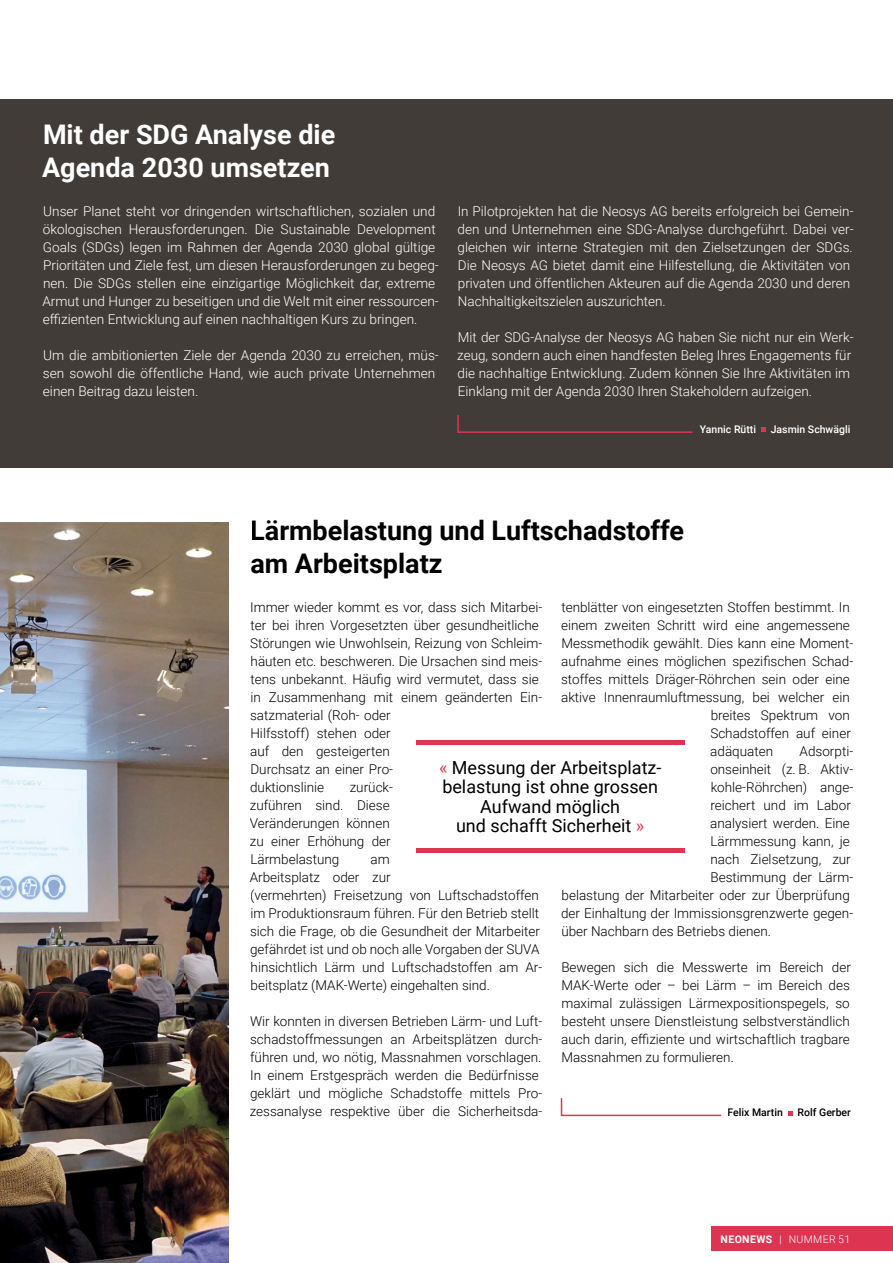
<style>
.page{position:relative;width:893px;height:1263px;background:#fff}
.page>*{position:absolute;margin:0;border:0;box-sizing:border-box;transform-origin:0 0}
.t1{font:700 27px/33px "Roboto";color:#000}
.t2{font:700 27px/33px "Roboto";color:#fff}
.t3{font:18px/19.5px "Roboto";color:#000;text-align:center}
.t4{font:300 13.5px/18px "Roboto";color:#000}
.t5{font:300 13.5px/18px "Roboto";color:#fff}
.t6{font:500 10.5px "Roboto";color:#fff}
.t7{font:500 10.5px "Roboto";color:#000}
.t8{font:300 10.5px "Roboto";letter-spacing:.035em;color:#fff}
.s1{color:#dd3551}
.s2{font-weight:700}
</style>
<div class="page">
<div style="left:711px;top:1226px;width:182px;height:25px;background:#dd3551"></div>
<div style="left:0;top:99px;width:893px;height:369px;background:#413c38"></div>
<hr style="left:416px;top:740px;width:268px;height:4px;background:#dd3551">
<hr style="left:416px;top:848px;width:268px;height:4px;background:#dd3551">
<svg style="left:761px;top:428px;width:5px;height:4px"></svg>
<svg style="left:457px;top:415px;width:235px;height:18px"></svg>
<svg style="left:788px;top:1111px;width:4px;height:4px"></svg>
<svg style="left:561px;top:1098px;width:160px;height:18px"></svg>
<img style="left:0;top:522px;width:229px;height:741px">
<h1 class="t2" style="left:42px;top:117px;width:295px">Mit der SDG Analyse die<br>Agenda 2030 umsetzen</h1>
<p class="t5" style="left:42px;top:202px;width:398px">Unser Planet steht vor dringenden wirtschaftlichen, sozialen und ökologischen Herausforderungen. Die Sustainable Development Goals (SDGs) legen im Rahmen der Agenda 2030 global gültige Prioritäten und Ziele fest, um diesen Herausforderungen zu begeg&shy;nen. Die SDGs stellen eine einzigartige Möglichkeit dar, extreme Armut und Hunger zu beseitigen und die Welt mit einer ressourcen&shy;effizienten Entwicklung auf einen nachhaltigen Kurs zu bringen.</p>
<p class="t5" style="left:43px;top:346px;width:397px">Um die ambitionierten Ziele der Agenda 2030 zu erreichen, müs&shy;sen sowohl die öffentliche Hand, wie auch private Unternehmen einen Beitrag dazu leisten.</p>
<p class="t5" style="left:458px;top:202px;width:397px">In Pilotprojekten hat die Neosys AG bereits erfolgreich bei Gemein&shy;den und Unternehmen eine SDG-Analyse durchgeführt. Dabei ver&shy;gleichen wir interne Strategien mit den Zielsetzungen der SDGs.<br>Die Neosys AG bietet damit eine Hilfestellung, die Aktivitäten von privaten und öffentlichen Akteuren auf die Agenda 2030 und deren Nachhaltigkeitszielen auszurichten.</p>
<p class="t5" style="left:457px;top:328px;width:398px">Mit der SDG-Analyse der Neosys AG haben Sie nicht nur ein Werk&shy;zeug, sondern auch einen handfesten Beleg Ihres Engagements für die nachhaltige Entwicklung. Zudem können Sie Ihre Aktivitäten im Einklang mit der Agenda 2030 Ihren Stakeholdern aufzeigen.</p>
<p class="t6" style="left:700px;top:422px;width:58px">Yannic Rütti</p>
<p class="t6" style="left:771px;top:422px;width:81px">Jasmin Schwägli</p>
<h1 class="t1" style="left:250px;top:513px;width:435px">Lärmbelastung und Luftschadstoffe am Arbeitsplatz</h1>
<p class="t4" style="left:250px;top:598px;width:294px">Immer wieder kommt es vor, dass sich Mitarbei&shy;ter bei ihren Vorgesetzten über gesundheitliche Störungen wie Unwohlsein, Reizung von Schleim&shy;häuten etc. beschweren. Die Ursachen sind meis&shy;tens unbekannt. Häufig wird vermutet, dass sie in Zusammenhang mit einem geänderten Ein&shy;satzmaterial (Roh- oder<br>Hilfsstoff) stehen oder<br>auf den gesteigerten<br>Durchsatz an einer Pro-<br>duktionslinie</p>
<p class="t4" style="left:561px;top:598px;width:290px">tenblätter von eingesetzten Stoffen bestimmt. In</p>
<p class="t4" style="left:561px;top:616px;width:290px">einem zweiten Schritt wird eine angemessene</p>
<p class="t4" style="left:561px;top:634px;width:293px">Messmethodik gewählt. Dies kann eine Moment-</p>
<p class="t4" style="left:561px;top:652px;width:294px">aufnahme eines möglichen spezifischen Schad-</p>
<p class="t4" style="left:561px;top:670px;width:290px">stoffes mittels Dräger-Röhrchen sein oder eine</p>
<p class="t4" style="left:561px;top:688px;width:290px">aktive Innenraumluftmessung, bei welcher ein</p>
<p class="t4" style="left:711px;top:706px;width:141px">breites Spektrum von</p>
<p class="t4" style="left:710px;top:724px;width:142px">Schadstoffen auf einer</p>
<p class="t4" style="left:710px;top:742px;width:64px">adäquaten</p>
<p class="t4" style="left:800px;top:742px;width:55px">Adsorpti-</p>
<p class="t4" style="left:710px;top:760px;width:144px">onseinheit (z. B. Aktiv-</p>
<p class="t4" style="left:711px;top:778px;width:144px">kohle-Röhrchen) ange-</p>
<p class="t4" style="left:710px;top:796px;width:142px">reichert und im Labor</p>
<p class="t4" style="left:710px;top:814px;width:141px">analysiert werden. Eine</p>
<p class="t4" style="left:710px;top:832px;width:141px">Lärmmessung kann, je</p>
<p class="t4" style="left:710px;top:850px;width:142px">nach Zielsetzung, zur</p>
<p class="t4" style="left:710px;top:868px;width:144px">Bestimmung der Lärm-</p>
<p class="t4" style="left:562px;top:886px;width:290px">belastung der Mitarbeiter oder zur Überprüfung</p>
<p class="t4" style="left:561px;top:904px;width:294px">der Einhaltung der Immissionsgrenzwerte gegen-</p>
<p class="t4" style="left:561px;top:922px;width:211px">über Nachbarn des Betriebs dienen.</p>
<p class="t4" style="left:561px;top:958px;width:291px;text-align:justify">Bewegen sich die Messwerte im Bereich der MAK-Werte oder – bei Lärm – im Bereich des maximal zulässigen Lärmexpositionspegels, so besteht unsere Dienstleistung selbstverständlich auch darin, effiziente und wirtschaftlich tragbare Massnahmen zu formulieren.</p>
<h2 class="t3" style="left:439px;top:757px;width:224px"><span class="s1">«</span> Messung der Arbeitsplatz&shy;belastung ist ohne grossen<br>Aufwand möglich<br>und schafft Sicherheit <span class="s1">»</span></h2>
<p class="t4" style="left:250px;top:778px;width:145px;text-indent:100px">zurück&shy;zuführen sind. Diese<br>Veränderungen können zu einer Erhöhung der<br>Lärmbelastung</p>
<p class="t4" style="left:250px;top:850px;width:294px;text-indent:121px">am<br>Arbeitsplatz oder zur<br>(vermehrten) Freisetzung von Luftschadstoffen im Produktionsraum führen. Für den Betrieb stellt sich die Frage, ob die Gesundheit der Mitarbeiter gefährdet ist und ob noch alle Vorgaben der SUVA hinsichtlich Lärm und Luftschadstoffen am Ar&shy;beitsplatz (MAK-Werte) eingehalten sind.</p>
<p class="t4" style="left:250px;top:1012px;width:294px">Wir konnten in diversen Betrieben Lärm- und Luft&shy;schadstoffmessungen an Arbeitsplätzen durch&shy;führen und, wo nötig, Massnahmen vorschlagen.<br>In einem Erstgespräch werden die Bedürfnisse geklärt und mögliche Schadstoffe mittels Pro&shy;zessanalyse respektive über die Sicherheitsda-</p>
<p class="t7" style="left:727px;top:1105px;width:57px">Felix Martin</p>
<p class="t7" style="left:798px;top:1105px;width:55px">Rolf Gerber</p>
<p class="t8" style="left:721px;top:1231px;width:131px"><span class="s2">NEONEWS</span> | NUMMER 51</p>
</div>
